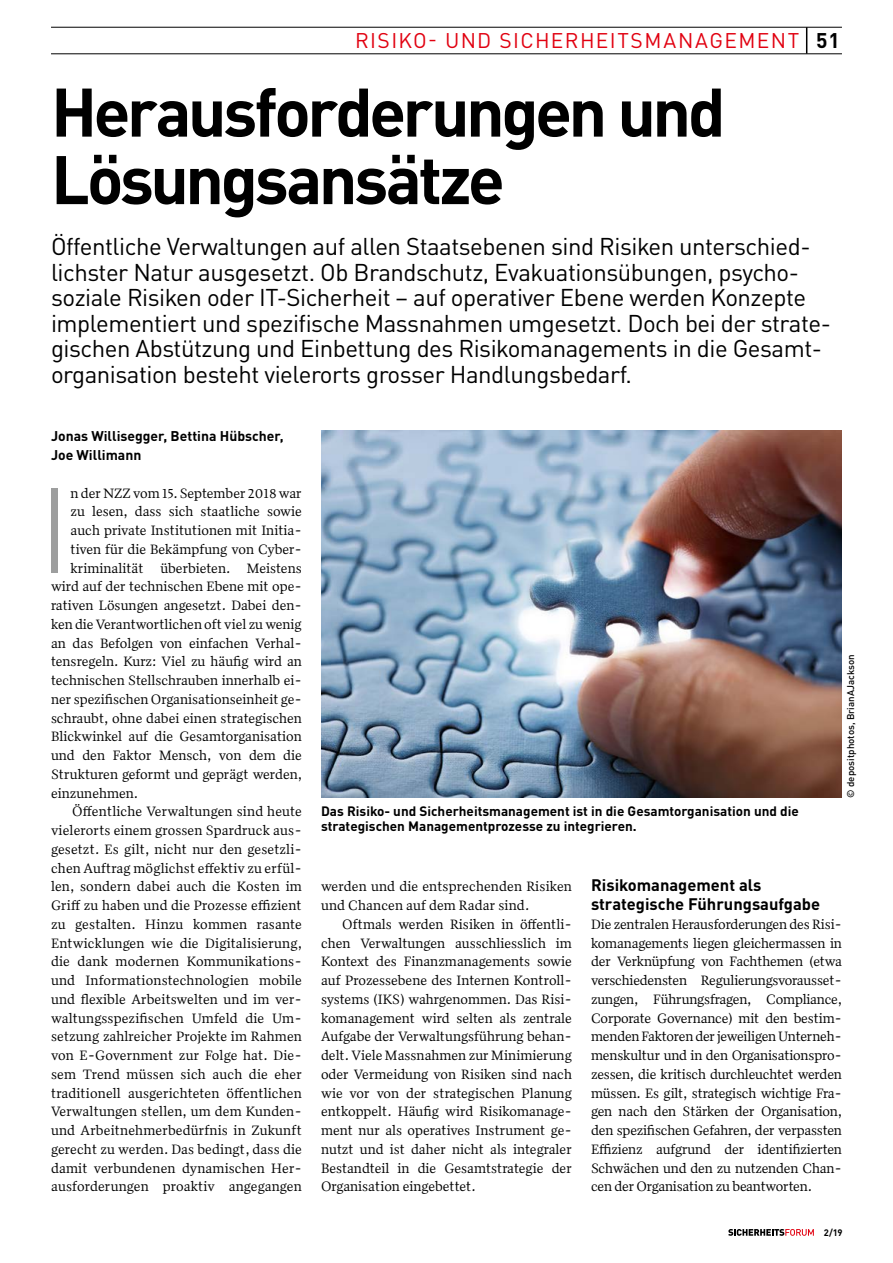
<style>
.page{position:relative;width:893px;height:1263px;background:#fff}
.page>*{position:absolute;margin:0;border:0;box-sizing:border-box;transform-origin:0 0}
.t1{font:300 119.25px "DIN Pro";color:#9d9e9e}
.t2{font:700 67.5px/67.5px "DIN Pro";letter-spacing:-.05em;color:#000}
.t3{font:24px/25.5px "DIN Pro";letter-spacing:-.02em;color:#000}
.t4{font:21px "DIN Pro";letter-spacing:.065em;color:#e10110}
.t5{font:700 21px "DIN Pro";color:#000}
.t6{font:700 16.5px/18.8px "DIN Pro";color:#000}
.t7{font:13.95px/18.8px "Quiosco One LF";color:#000;text-align:justify}
.t8{font:700 13.95px/18.8px "DIN Pro";color:#000}
.t9{font:700 13.5px/15px "DIN Pro";color:#000}
.t10{font:500 9.75px "DIN Pro";color:#000}
.t11{font:700 9.3px "DIN Pro";color:#000}
</style>
<div class="page">
<svg style="left:806px;top:28px;width:1px;height:26px"></svg>
<hr style="left:51px;top:27px;width:791px;height:1px;background:#000">
<hr style="left:51px;top:54px;width:791px;height:1px;background:#000">
<svg style="left:728px;top:1229px;width:86px;height:7px"></svg>
<img style="left:321px;top:430px;width:521px;height:368px">
<h3 class="t4" style="left:355px;top:24px;width:446px">RISIKO- UND SICHERHEITSMANAGEMENT</h3>
<h2 class="t2" style="left:51px;top:70px;width:676px">Herausforderungen und<br>Lösungsansätze</h2>
<p class="t3" style="left:51px;top:231px;width:781px">Öffentliche Verwaltungen auf allen Staatsebenen sind Risiken unterschied&shy;lichster Natur ausgesetzt. Ob Brandschutz, Evakuationsübungen, psycho&shy;soziale Risiken oder IT-Sicherheit – auf operativer Ebene werden Konzepte implementiert und spezifische Massnahmen umgesetzt. Doch bei der strate&shy;gischen Abstützung und Einbettung des Risikomanagements in die Gesamt&shy;organisation besteht vielerorts grosser Handlungsbedarf.</p>
<h3 class="t5" style="left:816px;top:23px;width:25px">51</h3>
<p class="t8" style="left:51px;top:425px;width:234px">Jonas Willisegger, Bettina Hübscher,<br>Joe Willimann</p>
<h1 class="t1" style="left:38px;top:438px;width:34px">I</h1>
<p class="t7" style="left:71px;top:483px;width:233px">n der NZZ vom 15. September 2018 war</p>
<p class="t7" style="left:71px;top:502px;width:233px">zu lesen, dass sich staatliche sowie</p>
<p class="t7" style="left:71px;top:521px;width:233px">auch private Institutionen mit Initia-</p>
<p class="t7" style="left:71px;top:539px;width:233px">tiven für die Bekämpfung von Cyber-</p>
<p class="t7" style="left:71px;top:558px;width:233px">kriminalität überbieten. Meistens</p>
<p class="t7" style="left:51px;top:577px;width:252px">wird auf der technischen Ebene mit ope-</p>
<p class="t7" style="left:51px;top:596px;width:252px">rativen Lösungen angesetzt. Dabei den-</p>
<p class="t7" style="left:51px;top:614px;width:252px">ken die Verantwortlichen oft viel zu wenig</p>
<p class="t7" style="left:51px;top:633px;width:252px">an das Befolgen von einfachen Verhal-</p>
<p class="t7" style="left:51px;top:652px;width:252px">tensregeln. Kurz: Viel zu häufig wird an</p>
<p class="t7" style="left:51px;top:671px;width:252px">technischen Stellschrauben innerhalb ei-</p>
<p class="t7" style="left:51px;top:689px;width:252px">ner spezifischen Organisationseinheit ge-</p>
<p class="t7" style="left:51px;top:708px;width:252px">schraubt, ohne dabei einen strategischen</p>
<p class="t7" style="left:51px;top:727px;width:252px">Blickwinkel auf die Gesamtorganisation</p>
<p class="t7" style="left:51px;top:746px;width:252px">und den Faktor Mensch, von dem die</p>
<p class="t7" style="left:51px;top:764px;width:253px">Strukturen geformt und geprägt werden,</p>
<p class="t7" style="left:51px;top:783px;width:89px">einzunehmen.</p>
<p class="t7" style="left:72px;top:802px;width:231px">Öffentliche Verwaltungen sind heute</p>
<p class="t7" style="left:51px;top:821px;width:252px">vielerorts einem grossen Spardruck aus-</p>
<p class="t7" style="left:51px;top:839px;width:252px">gesetzt. Es gilt, nicht nur den gesetzli-</p>
<p class="t7" style="left:51px;top:858px;width:252px">chen Auftrag möglichst effektiv zu erfül-</p>
<p class="t7" style="left:51px;top:877px;width:252px">len, sondern dabei auch die Kosten im</p>
<p class="t7" style="left:51px;top:896px;width:252px">Griff zu haben und die Prozesse effizient</p>
<p class="t7" style="left:51px;top:914px;width:252px">zu gestalten. Hinzu kommen rasante</p>
<p class="t7" style="left:51px;top:933px;width:253px">Entwicklungen wie die Digitalisierung,</p>
<p class="t7" style="left:51px;top:952px;width:252px">die dank modernen Kommunikations-</p>
<p class="t7" style="left:51px;top:971px;width:252px">und Informationstechnologien mobile</p>
<p class="t7" style="left:51px;top:989px;width:252px">und flexible Arbeitswelten und im ver-</p>
<p class="t7" style="left:51px;top:1008px;width:252px">waltungsspezifischen Umfeld die Um-</p>
<p class="t7" style="left:51px;top:1027px;width:252px">setzung zahlreicher Projekte im Rahmen</p>
<p class="t7" style="left:51px;top:1046px;width:252px">von E-Government zur Folge hat. Die-</p>
<p class="t7" style="left:51px;top:1064px;width:252px">sem Trend müssen sich auch die eher</p>
<p class="t7" style="left:51px;top:1083px;width:252px">traditionell ausgerichteten öffentlichen</p>
<p class="t7" style="left:51px;top:1102px;width:252px">Verwaltungen stellen, um dem Kunden-</p>
<p class="t7" style="left:51px;top:1121px;width:252px">und Arbeitnehmerbedürfnis in Zukunft</p>
<p class="t7" style="left:51px;top:1139px;width:252px">gerecht zu werden. Das bedingt, dass die</p>
<p class="t7" style="left:51px;top:1158px;width:252px">damit verbundenen dynamischen Her-</p>
<p class="t7" style="left:51px;top:1177px;width:252px">ausforderungen proaktiv angegangen</p>
<p class="t9" style="left:321px;top:802px;width:479px">Das Risiko- und Sicherheitsmanagement ist in die Gesamtorganisation und die strategischen Managementprozesse zu integrieren.</p>
<p class="t10" style="left:843px;top:798px;width:145px;rotate:-90deg">© depositphotos, BrianAJackson</p>
<p class="t7" style="left:321px;top:877px;width:252px">werden und die entsprechenden Risiken und Chancen auf dem Radar sind.</p>
<p class="t7" style="left:321px;top:914px;width:252px;text-indent:21px">Oftmals werden Risiken in öffentli&shy;chen Verwaltungen ausschliesslich im Kontext des Finanzmanagements sowie auf Prozessebene des Internen Kontroll&shy;systems (IKS) wahrgenommen. Das Risi&shy;komanagement wird selten als zentrale Aufgabe der Verwaltungsführung behan&shy;delt. Viele Massnahmen zur Minimierung oder Vermeidung von Risiken sind nach wie vor von der strategischen Planung entkoppelt. Häufig wird Risikomanage&shy;ment nur als operatives Instrument ge&shy;nutzt und ist daher nicht als integraler Bestandteil in die Gesamtstrategie der Organisation eingebettet.</p>
<p class="t6" style="left:591px;top:874px;width:231px">Risikomanagement als strategische Führungsaufgabe</p>
<p class="t7" style="left:591px;top:914px;width:253px">Die zentralen Herausforderungen des Risi&shy;komanagements liegen gleichermassen in der Verknüpfung von Fachthemen (etwa verschiedensten Regulierungsvorausset&shy;zungen, Führungsfragen, Compliance, Corporate Governance) mit den bestim&shy;menden Faktoren der jeweiligen Unterneh&shy;menskultur und in den Organisationspro&shy;zessen, die kritisch durchleuchtet werden müssen. Es gilt, strategisch wichtige Fra&shy;gen nach den Stärken der Organisation, den spezifischen Gefahren, der verpassten Effizienz aufgrund der identifizierten Schwächen und den zu nutzenden Chan&shy;cen der Organisation zu beantworten.</p>
<p class="t11" style="left:824px;top:1225px;width:20px">2/19</p>
</div>
